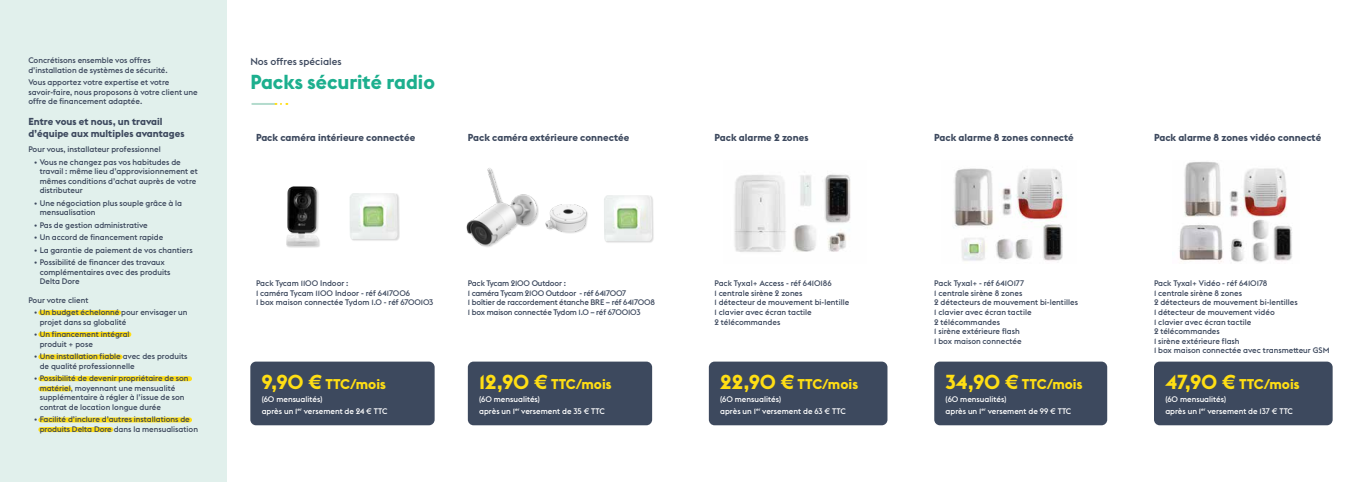
<style>
.page{position:relative;width:1361px;height:482px;background:#fff}
.page>*{position:absolute;margin:0;border:0;box-sizing:border-box;transform-origin:0 0}
.t1{font:700 20px "Euclid Flex";color:#1daf8e}
.t2{font:700 14px "Euclid Flex";color:#ffde14}
.t3{font:700 10px/12px "Euclid Flex";color:#3d495e}
.t4{font:500 10px "Euclid Flex";color:#3d495e}
.t5{font:500 8px/9.6px "Euclid Flex";color:#3d495e}
.t6{font:500 8px/12.4px "Euclid Flex";color:#fff}
.t7{font:500 8px/9.6px "Euclid Flex";letter-spacing:-.02em;color:#3d495e}
.s1{font-size:20px}
</style>
<div class="page">
<div style="left:0;top:0;width:227px;height:482px;background:#e1f0ec"></div>
<div style="left:41px;top:310px;width:78px;height:5px;background:#ffde14"></div>
<div style="left:41px;top:332px;width:88px;height:5px;background:#ffde14"></div>
<div style="left:41px;top:354px;width:79px;height:5px;background:#ffde14"></div>
<div style="left:41px;top:376px;width:149px;height:5px;background:#ffde14"></div>
<div style="left:41px;top:386px;width:28px;height:5px;background:#ffde14"></div>
<div style="left:41px;top:427px;width:70px;height:5px;background:#ffde14"></div>
<div style="left:41px;top:417px;width:149px;height:5px;background:#ffde14"></div>
<hr style="left:252px;top:103px;width:23px;height:2px;background:#b3dbcd">
<svg style="left:275px;top:103px;width:12px;height:2px"></svg>
<div style="left:349px;top:193px;width:51px;height:49px;background:#000;opacity:.15"></div>
<img style="left:349px;top:193px;width:48px;height:46px">
<div style="left:604px;top:195px;width:50px;height:49px;background:#000;opacity:.15"></div>
<img style="left:604px;top:195px;width:48px;height:46px">
<img style="left:550px;top:204px;width:38px;height:30px">
<div style="left:286px;top:186px;width:34px;height:63px;background:#000;opacity:.15"></div>
<img style="left:286px;top:186px;width:32px;height:60px">
<img style="left:466px;top:168px;width:84px;height:79px">
<div style="left:250px;top:362px;width:185px;height:63px;background:#3d495e;border-radius:6px"></div>
<div style="left:468px;top:362px;width:184px;height:63px;background:#3d495e;border-radius:6px"></div>
<div style="left:709px;top:362px;width:178px;height:63px;background:#3d495e;border-radius:6px"></div>
<div style="left:934px;top:362px;width:173px;height:63px;background:#3d495e;border-radius:6px"></div>
<div style="left:1154px;top:362px;width:178px;height:63px;background:#3d495e;border-radius:6px"></div>
<img style="left:953px;top:168px;width:112px;height:93px">
<img style="left:734px;top:174px;width:117px;height:78px">
<img style="left:1179px;top:161px;width:113px;height:101px">
<p class="t5" style="left:28px;top:56px;width:141px">Concrétisons ensemble vos offres d’installation de systèmes de sécurité.</p>
<p class="t5" style="left:28px;top:78px;width:171px">Vous apportez votre expertise et votre savoir-faire, nous proposons à votre client une offre de financement adaptée.</p>
<p class="t3" style="left:28px;top:115px;width:158px">Entre vous et nous, un travail d’équipe aux multiples avantages</p>
<p class="t5" style="left:28px;top:145px;width:134px">Pour vous, installateur professionnel</p>
<p class="t5" style="left:40px;top:157px;width:160px;text-indent:-6px">• Vous ne changez pas vos habitudes de travail : même lieu d’approvisionnement et mêmes conditions d’achat auprès de votre distributeur</p>
<p class="t5" style="left:40px;top:198px;width:144px;text-indent:-6px">• Une négociation plus souple grâce à la mensualisation</p>
<p class="t5" style="left:34px;top:220px;width:115px">• Pas de gestion administrative</p>
<p class="t5" style="left:34px;top:233px;width:131px">• Un accord de financement rapide</p>
<p class="t5" style="left:34px;top:245px;width:160px">• La garantie de paiement de vos chantiers</p>
<p class="t5" style="left:40px;top:258px;width:132px;text-indent:-6px">• Possibilité de financer des travaux complémentaires avec des produits<br>Delta Dore</p>
<p class="t5" style="left:28px;top:295px;width:62px">Pour votre client</p>
<p class="t5" style="left:40px;top:307px;width:149px;text-indent:-6px">• Un budget échelonné pour envisager un projet dans sa globalité</p>
<p class="t5" style="left:40px;top:329px;width:91px;text-indent:-6px">• Un financement intégral produit + pose</p>
<p class="t5" style="left:40px;top:351px;width:149px;text-indent:-6px">• Une installation fiable avec des produits de qualité professionnelle</p>
<p class="t5" style="left:40px;top:373px;width:150px;text-indent:-6px">• Possibilité de devenir propriétaire de son matériel, moyennant une mensualité supplémentaire à régler à l’issue de son contrat de location longue durée</p>
<p class="t5" style="left:40px;top:415px;width:160px;text-indent:-6px">• Facilité d’inclure d’autres installations de produits Delta Dore dans la mensualisation</p>
<p class="t4" style="left:250px;top:55px;width:93px">Nos offres spéciales</p>
<h1 class="t1" style="left:250px;top:70px;width:186px">Packs sécurité radio</h1>
<p class="t3" style="left:256px;top:132px;width:161px">Pack caméra intérieure connectée</p>
<p class="t3" style="left:468px;top:132px;width:163px">Pack caméra extérieure connectée</p>
<p class="t5" style="left:256px;top:279px;width:179px">Pack Tycam 1100 Indoor :<br>1 caméra Tycam 1100 Indoor - réf 6417006<br>1 box maison connectée Tydom 1.0 - réf 6700103</p>
<p class="t7" style="left:468px;top:279px;width:189px">Pack Tycam 2100 Outdoor :<br>1 caméra Tycam 2100 Outdoor - réf 6417007<br>1 boîtier de raccordement étanche BRE – réf 6417008<br>1 box maison connectée Tydom 1.0 – réf 6700103</p>
<h2 class="t2" style="left:262px;top:376px;width:126px"><span class="s1">9,90 €</span> TTC/mois</h2>
<p class="t6" style="left:262px;top:392px;width:127px">(60 mensualités)<br>après un 1<sup>er</sup> versement de 24 € TTC</p>
<h2 class="t2" style="left:479px;top:376px;width:134px"><span class="s1">12,90 €</span> TTC/mois</h2>
<p class="t6" style="left:479px;top:392px;width:127px">(60 mensualités)<br>après un 1<sup>er</sup> versement de 35 € TTC</p>
<p class="t3" style="left:714px;top:132px;width:96px">Pack alarme 2 zones</p>
<p class="t3" style="left:934px;top:132px;width:141px">Pack alarme 8 zones connecté</p>
<p class="t5" style="left:714px;top:279px;width:136px">Pack Tyxal+ Access - réf 6410186<br>1 centrale sirène 2 zones<br>1 détecteur de mouvement bi-lentille<br>1 clavier avec écran tactile<br>2 télécommandes</p>
<p class="t5" style="left:934px;top:279px;width:145px">Pack Tyxal+ - réf 6410177<br>1 centrale sirène 8 zones<br>2 détecteurs de mouvement bi-lentilles<br>1 clavier avec écran tactile<br>2 télécommandes<br>1 sirène extérieure flash<br>1 box maison connectée</p>
<h2 class="t2" style="left:720px;top:376px;width:139px"><span class="s1">22,90 €</span> TTC/mois</h2>
<p class="t6" style="left:720px;top:392px;width:127px">(60 mensualités)<br>après un 1<sup>er</sup> versement de 63 € TTC</p>
<h2 class="t2" style="left:945px;top:376px;width:138px"><span class="s1">34,90 €</span> TTC/mois</h2>
<p class="t6" style="left:945px;top:392px;width:127px">(60 mensualités)<br>après un 1<sup>er</sup> versement de 99 € TTC</p>
<p class="t3" style="left:1154px;top:132px;width:169px">Pack alarme 8 zones vidéo connecté</p>
<p class="t5" style="left:1154px;top:279px;width:177px">Pack Tyxal+ Vidéo - réf 6410178<br>1 centrale sirène 8 zones<br>2 détecteurs de mouvement bi-lentilles<br>1 détecteur de mouvement vidéo<br>1 clavier avec écran tactile<br>2 télécommandes<br>1 sirène extérieure flash<br>1 box maison connectée avec transmetteur GSM</p>
<h2 class="t2" style="left:1165px;top:376px;width:136px"><span class="s1">47,90 €</span> TTC/mois</h2>
<p class="t6" style="left:1165px;top:392px;width:129px">(60 mensualités)<br>après un 1<sup>er</sup> versement de 137 € TTC</p>
</div>
